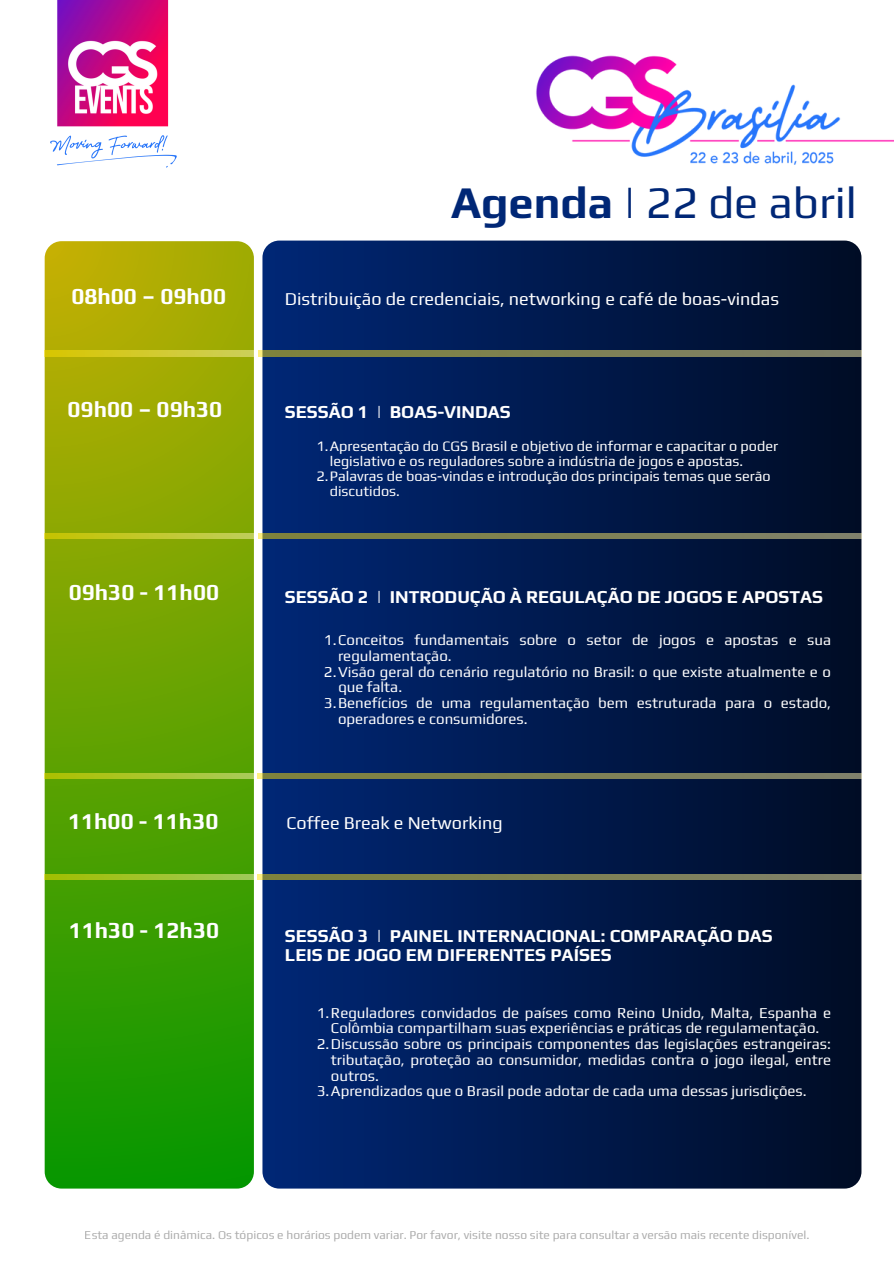
<style>
.page{position:relative;width:894px;height:1264px;background:#fff}
.page>*{position:absolute;margin:0;border:0;box-sizing:border-box;transform-origin:0 0}
.t1{font:45px "Play";color:#002776}
.t2{font:700 22.5px "Play";color:#fff}
.t3{font:700 18px/19.2px "Play";color:#fff}
.t4{font:18px "Play";color:#fff}
.t5{font:15px/15.8px "Play";color:#fff}
.t6{font:14.4px/15.1px "Play";color:#fff}
.t7{font:12px "Play";color:#898989}
.s1{font-weight:700}
</style>
<div class="page">
<img style="left:57px;top:0;width:112px;height:123px">
<img style="left:50px;top:123px;width:127px;height:45px">
<svg style="left:45px;top:241px;width:209px;height:947px;background:#62a302"></svg>
<div style="left:262px;top:240px;width:599px;height:948px;background:linear-gradient(to right,#012876,#010d25);border-radius:17px"></div>
<svg style="left:45px;top:533px;width:209px;height:6px"></svg>
<svg style="left:45px;top:351px;width:209px;height:5px"></svg>
<svg style="left:258px;top:533px;width:603px;height:6px;background:#7f8253"></svg>
<svg style="left:258px;top:351px;width:603px;height:5px;background:#7f8253"></svg>
<svg style="left:44px;top:773px;width:209px;height:5px"></svg>
<svg style="left:257px;top:773px;width:604px;height:5px;background:#7f8253"></svg>
<svg style="left:44px;top:874px;width:209px;height:5px"></svg>
<svg style="left:257px;top:874px;width:604px;height:5px;background:#7f8253"></svg>
<img style="left:536px;top:55px;width:357px;height:110px">
<h4 class="t1" style="left:451px;top:176px;width:407px"><span class="s1">Agenda |</span> 22 de abril</h4>
<p class="t2" style="left:71px;top:282px;width:156px">08h00 – 09h00</p>
<h4 class="t4" style="left:285px;top:288px;width:495px">Distribuição de credenciais, networking e café de boas-vindas</h4>
<p class="t2" style="left:68px;top:396px;width:156px">09h00 – 09h30</p>
<p class="t3" style="left:285px;top:401px;width:227px">SESSÃO 1 | BOAS-VINDAS</p>
<h1 class="t6" style="left:330px;top:438px;width:449px;text-indent:-13px">1.Apresentação do CGS Brasil e objetivo de informar e capacitar o poder legislativo e os reguladores sobre a indústria de jogos e apostas.</h1>
<p class="t6" style="left:330px;top:468px;width:442px;text-indent:-13px">2.Palavras de boas-vindas e introdução dos principais temas que serão discutidos.</p>
<p class="t2" style="left:69px;top:578px;width:152px">09h30 - 11h00</p>
<p class="t3" style="left:285px;top:587px;width:539px">SESSÃO 2 | INTRODUÇÃO À REGULAÇÃO DE JOGOS E APOSTAS</p>
<p class="t5" style="left:338px;top:632px;width:494px;text-indent:-14px">1.Conceitos fundamentais sobre o setor de jogos e apostas e sua regulamentação.</p>
<p class="t5" style="left:338px;top:663px;width:494px;text-indent:-14px">2.Visão geral do cenário regulatório no Brasil: o que existe atualmente e o que falta.</p>
<p class="t5" style="left:338px;top:695px;width:494px;text-indent:-14px">3.Benefícios de uma regulamentação bem estruturada para o estado, operadores e consumidores.</p>
<p class="t2" style="left:68px;top:808px;width:152px">11h00 - 11h30</p>
<p class="t4" style="left:286px;top:812px;width:218px">Coffee Break e Networking</p>
<p class="t2" style="left:69px;top:917px;width:152px">11h30 - 12h30</p>
<p class="t3" style="left:285px;top:925px;width:489px">SESSÃO 3 | PAINEL INTERNACIONAL: COMPARAÇÃO DAS<br>LEIS DE JOGO EM DIFERENTES PAÍSES</p>
<h2 class="t5" style="left:317px;top:1004px;width:515px;text-align:center">1.Reguladores convidados de países como Reino Unido, Malta, Espanha e<br>Colômbia compartilham suas experiências e práticas de regulamentação.</h2>
<h2 class="t5" style="left:331px;top:1035px;width:501px;text-align:justify;text-indent:-14px">2.Discussão sobre os principais componentes das legislações estrangeiras: tributação, proteção ao consumidor, medidas contra o jogo ilegal, entre outros.</h2>
<h3 class="t5" style="left:317px;top:1083px;width:491px">3.Aprendizados que o Brasil pode adotar de cada uma dessas jurisdições.</h3>
<p class="t7" style="left:85px;top:1227px;width:726px">Esta agenda é dinâmica. Os tópicos e horários podem variar. Por favor, visite nosso site para consultar a versão mais recente disponível.</p>
</div>
